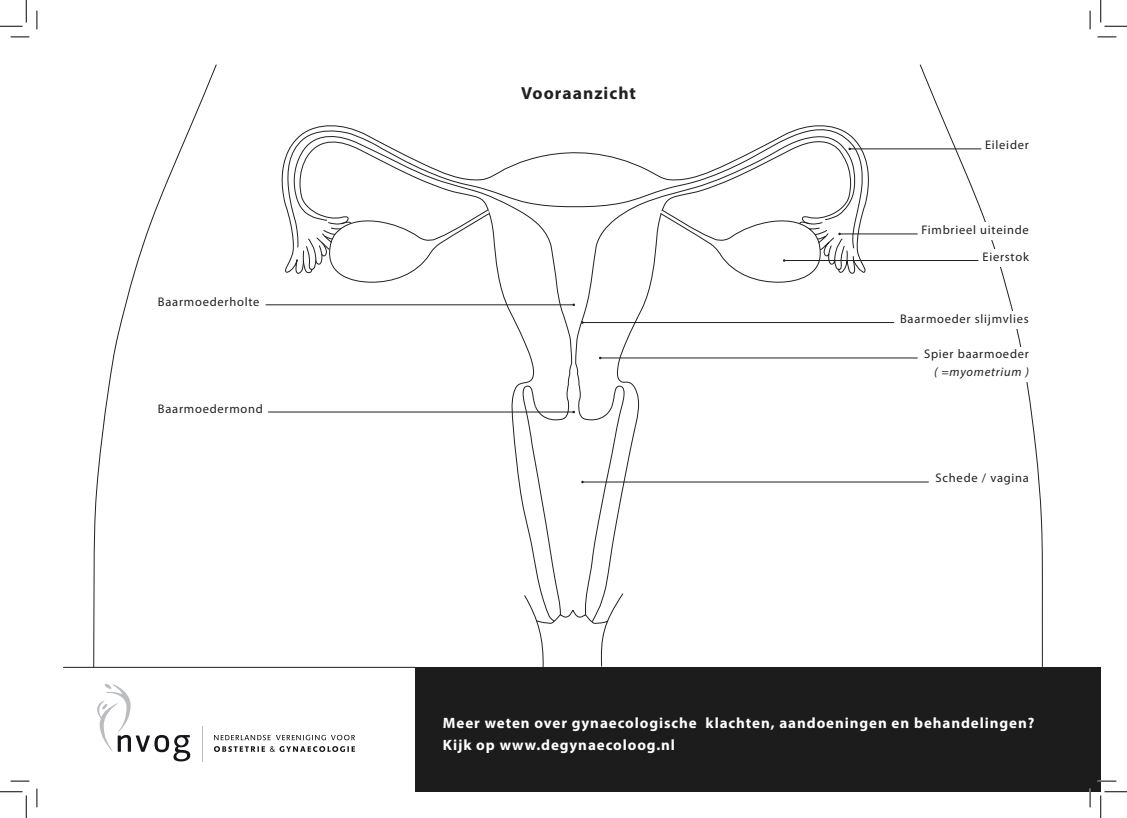
<style>
.page{position:relative;width:1127px;height:818px;background:#fff}
.page>*{position:absolute;margin:0;border:0;box-sizing:border-box;transform-origin:0 0}
.t1{font:700 17.5px "Myriad Pro";letter-spacing:.06em;color:#231f20}
.t2{font:700 15px "Myriad Pro";letter-spacing:.06em;color:#fff}
.t3{font:12.5px "Myriad Pro";letter-spacing:.06em;color:#231f20}
.t4{font:italic 12.5px "Myriad Pro";letter-spacing:.06em;color:#231f20}
</style>
<div class="page">
<svg style="left:513px;top:249px;width:338px;height:344px"></svg>
<svg style="left:292px;top:249px;width:279px;height:188px"></svg>
<svg style="left:286px;top:125px;width:577px;height:124px"></svg>
<svg style="left:919px;top:64px;width:123px;height:603px"></svg>
<svg style="left:93px;top:64px;width:124px;height:603px"></svg>
<svg style="left:524px;top:593px;width:100px;height:74px"></svg>
<hr style="left:63px;top:667px;width:352px;height:1px;background:#1c1c1c">
<svg style="left:214px;top:735px;width:56px;height:5px"></svg>
<svg style="left:276px;top:735px;width:79px;height:5px"></svg>
<svg style="left:214px;top:746px;width:141px;height:6px"></svg>
<hr style="left:202px;top:726px;width:1px;height:35px;background:#bcbdc0">
<svg style="left:97px;top:684px;width:94px;height:78px"></svg>
<div style="left:415px;top:667px;width:685px;height:125px;background:#1c1c1c"></div>
<hr style="left:849px;top:149px;width:132px;height:1px;background:#231f20">
<div style="left:919px;top:223px;width:112px;height:17px;background:#fff"></div>
<hr style="left:839px;top:234px;width:78px;height:1px;background:#231f20">
<div style="left:981px;top:249px;width:50px;height:17px;background:#fff"></div>
<hr style="left:784px;top:260px;width:194px;height:1px;background:#231f20">
<svg style="left:659px;top:209px;width:196px;height:74px"></svg>
<div style="left:981px;top:311px;width:50px;height:17px;background:#fff"></div>
<hr style="left:582px;top:322px;width:311px;height:1px;background:#231f20">
<hr style="left:265px;top:304px;width:308px;height:1px;background:#231f20">
<div style="left:157px;top:294px;width:51px;height:17px;background:#fff"></div>
<hr style="left:268px;top:412px;width:305px;height:1px;background:#231f20">
<div style="left:981px;top:347px;width:50px;height:35px;background:#fff"></div>
<hr style="left:600px;top:358px;width:317px;height:1px;background:#231f20">
<hr style="left:582px;top:482px;width:346px;height:1px;background:#231f20">
<svg style="left:11px;top:36px;width:18px;height:2px"></svg>
<svg style="left:1097px;top:36px;width:18px;height:2px"></svg>
<svg style="left:11px;top:780px;width:18px;height:2px"></svg>
<svg style="left:1097px;top:780px;width:18px;height:2px"></svg>
<svg style="left:36px;top:11px;width:2px;height:18px"></svg>
<svg style="left:36px;top:788px;width:2px;height:19px"></svg>
<svg style="left:1089px;top:11px;width:1px;height:18px"></svg>
<svg style="left:1089px;top:788px;width:1px;height:19px"></svg>
<svg style="left:0;top:0;width:27px;height:27px"></svg>
<svg style="left:0;top:791px;width:27px;height:27px"></svg>
<svg style="left:1100px;top:0;width:26px;height:27px"></svg>
<svg style="left:1100px;top:791px;width:26px;height:27px"></svg>
<p class="t3" style="left:158px;top:294px;width:103px">Baarmoederholte</p>
<p class="t3" style="left:158px;top:401px;width:106px">Baarmoedermond</p>
<p class="t1" style="left:521px;top:81px;width:116px">Vooraanzicht</p>
<p class="t3" style="left:984px;top:137px;width:45px">Eileider</p>
<p class="t3" style="left:921px;top:222px;width:109px">Fimbrieel uiteinde</p>
<p class="t3" style="left:982px;top:249px;width:48px">Eierstok</p>
<p class="t3" style="left:899px;top:311px;width:130px">Baarmoeder slijmvlies</p>
<p class="t3" style="left:923px;top:346px;width:106px">Spier baarmoeder</p>
<p class="t4" style="left:933px;top:364px;width:96px">( =myometrium )</p>
<p class="t3" style="left:935px;top:470px;width:95px">Schede / vagina</p>
<p class="t2" style="left:443px;top:713px;width:593px">Meer weten over gynaecologische klachten, aandoeningen en behandelingen?</p>
<p class="t2" style="left:443px;top:735px;width:233px">Kijk op www.degynaecoloog.nl</p>
</div>
